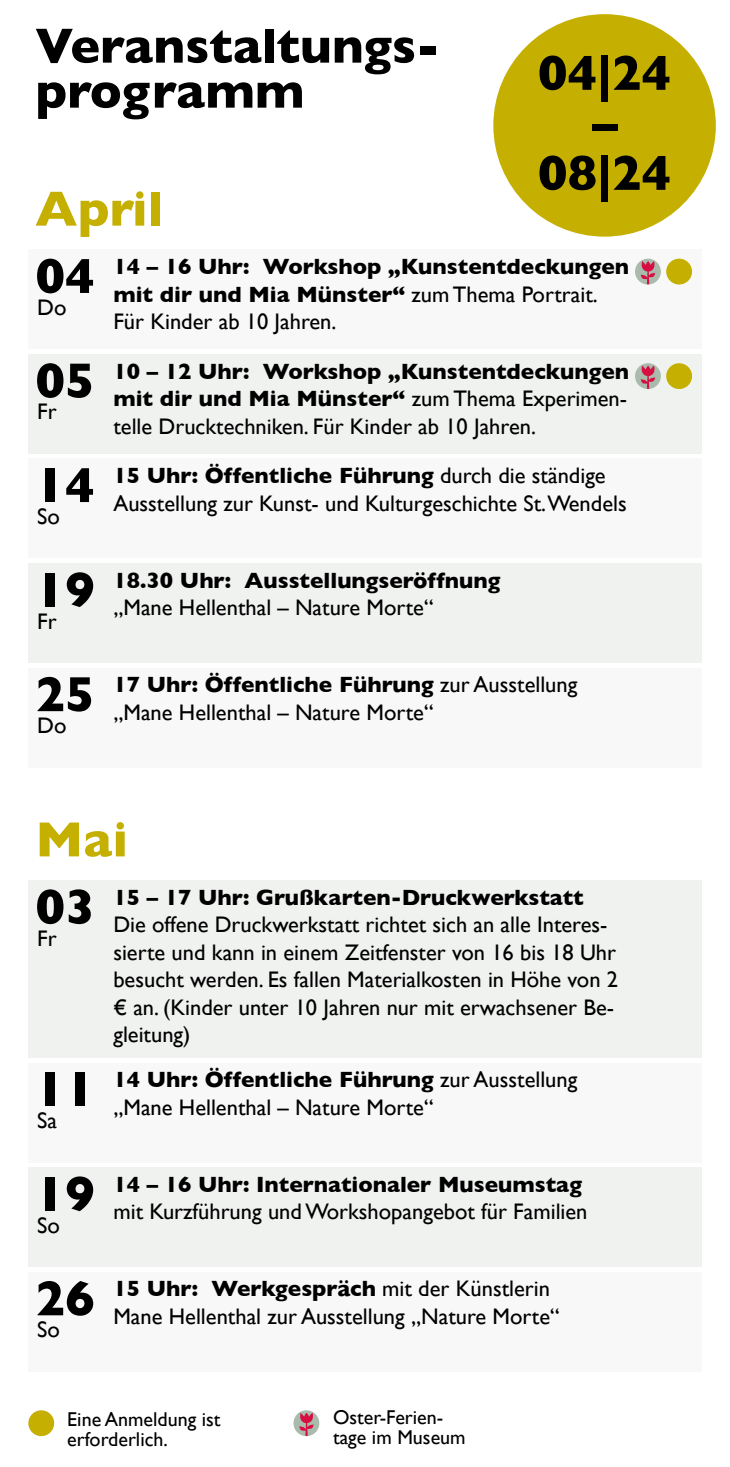
<style>
.page{position:relative;width:730px;height:1467px;background:#fff}
.page>*{position:absolute;margin:0;border:0;box-sizing:border-box;transform-origin:0 0}
.t1{font:700 50px/104.5px "Gill Sans";color:#000;text-align:justify}
.t2{font:700 50px "Gill Sans";color:#c5af00}
.t3{font:22.5px/27.5px "Gill Sans";color:#000}
.t4{font:700 22.5px/27.5px "Gill Sans";color:#000}
.t5{font:20px/20px "Gill Sans";color:#000}
.s1{font-weight:400}
.s2{font-weight:700}
</style>
<div class="page">
<div style="left:28px;top:354px;width:674px;height:100px;background:#f0f2f0"></div>
<div style="left:28px;top:459px;width:674px;height:99px;background:#f7f8f7"></div>
<div style="left:28px;top:563px;width:674px;height:100px;background:#f0f2f0"></div>
<div style="left:28px;top:668px;width:674px;height:99px;background:#f7f8f7"></div>
<div style="left:28px;top:250px;width:674px;height:99px;background:#f7f8f7"></div>
<div style="left:28px;top:881px;width:674px;height:177px;background:#f0f2f0"></div>
<div style="left:28px;top:1063px;width:674px;height:99px;background:#f7f8f7"></div>
<div style="left:28px;top:1168px;width:674px;height:99px;background:#f0f2f0"></div>
<div style="left:28px;top:1272px;width:674px;height:99px;background:#f7f8f7"></div>
<div style="left:493px;top:14px;width:223px;height:223px;background:#c5af00;border-radius:50%"></div>
<div style="left:666px;top:259px;width:26px;height:26px;background:#c5af00;border-radius:50%"></div>
<div style="left:666px;top:363px;width:26px;height:26px;background:#c5af00;border-radius:50%"></div>
<div style="left:28px;top:1410px;width:26px;height:26px;background:#c5af00;border-radius:50%"></div>
<div style="left:635px;top:363px;width:26px;height:26px;background:#aabaac;border-radius:50%"></div>
<svg style="left:641px;top:366px;width:14px;height:23px"></svg>
<div style="left:635px;top:259px;width:26px;height:26px;background:#aabaac;border-radius:50%"></div>
<svg style="left:641px;top:261px;width:14px;height:23px"></svg>
<div style="left:293px;top:1410px;width:26px;height:26px;background:#aabaac;border-radius:50%"></div>
<svg style="left:299px;top:1413px;width:15px;height:23px"></svg>
<h1 class="t1" style="left:35px;top:22px;width:407px;line-height:45px">Veranstaltungs&shy;programm</h1>
<h1 class="t1" style="left:538px;top:47px;width:135px;line-height:50px;text-align:center">04|24 –<br>08|24</h1>
<h1 class="t2" style="left:35px;top:169px;width:129px">April</h1>
<h1 class="t1" style="left:35px;top:223px;width:61px">04<br>05<br>14<br>19<br>25</h1>
<p class="t4" style="left:113px;top:252px;width:517px">14 – 16 Uhr: Workshop „Kunstentdeckungen mit dir und Mia Münster“ <span class="s1">zum Thema Portrait.<br>Für Kinder ab 10 Jahren.</span></p>
<p class="t3" style="left:37px;top:293px;width:31px">Do</p>
<p class="t3" style="left:113px;top:357px;width:517px;text-align:justify"><span class="s2">10 – 12 Uhr: Workshop „Kunstentdeckungen mit dir und Mia Münster“</span> zum Thema Experimen&shy;telle Drucktechniken. Für Kinder ab 10 Jahren.</p>
<p class="t3" style="left:113px;top:462px;width:515px"><span class="s2">15 Uhr: Öffentliche Führung</span> durch die ständige<br>Ausstellung zur Kunst- und Kulturgeschichte St.Wendels</p>
<p class="t3" style="left:37px;top:398px;width:21px">Fr</p>
<p class="t3" style="left:37px;top:502px;width:24px">So</p>
<p class="t4" style="left:113px;top:566px;width:388px">18.30 Uhr: Ausstellungseröffnung</p>
<p class="t3" style="left:113px;top:594px;width:322px">„Mane Hellenthal – Nature Morte“</p>
<p class="t3" style="left:37px;top:607px;width:21px">Fr</p>
<p class="t3" style="left:113px;top:671px;width:465px"><span class="s2">17 Uhr: Öffentliche Führung</span> zur Ausstellung „Mane Hellenthal – Nature Morte“</p>
<p class="t3" style="left:37px;top:711px;width:31px">Do</p>
<h1 class="t2" style="left:35px;top:800px;width:94px">Mai</h1>
<h1 class="t1" style="left:35px;top:853px;width:61px">03</h1>
<p class="t4" style="left:113px;top:883px;width:472px">15 – 17 Uhr: Grußkarten-Druckwerkstatt</p>
<p class="t3" style="left:113px;top:911px;width:506px">Die offene Druckwerkstatt richtet sich an alle Interes&shy;sierte und kann in einem Zeitfenster von 16 bis 18 Uhr besucht werden. Es fallen Materialkosten in Höhe von 2 € an. (Kinder unter 10 Jahren nur mit erwachsener Be&shy;gleitung)</p>
<p class="t3" style="left:113px;top:1066px;width:465px"><span class="s2">14 Uhr: Öffentliche Führung</span> zur Ausstellung „Mane Hellenthal – Nature Morte“</p>
<p class="t3" style="left:37px;top:924px;width:21px">Fr</p>
<h1 class="t1" style="left:35px;top:1036px;width:61px">11<br>19<br>26</h1>
<p class="t3" style="left:37px;top:1107px;width:21px">Sa</p>
<p class="t4" style="left:113px;top:1170px;width:470px">14 – 16 Uhr: Internationaler Museumstag</p>
<p class="t3" style="left:113px;top:1198px;width:476px">mit Kurzführung und Workshopangebot für Familien</p>
<p class="t3" style="left:37px;top:1211px;width:24px">So</p>
<p class="t3" style="left:113px;top:1275px;width:448px"><span class="s2">15 Uhr: Werkgespräch</span> mit der Künstlerin<br>Mane Hellenthal zur Ausstellung „Nature Morte“</p>
<p class="t3" style="left:37px;top:1316px;width:24px">So</p>
<p class="t5" style="left:67px;top:1409px;width:155px">Eine Anmeldung ist erforderlich.</p>
<p class="t5" style="left:333px;top:1407px;width:134px">Oster-Ferien&shy;tage im Museum</p>
</div>
